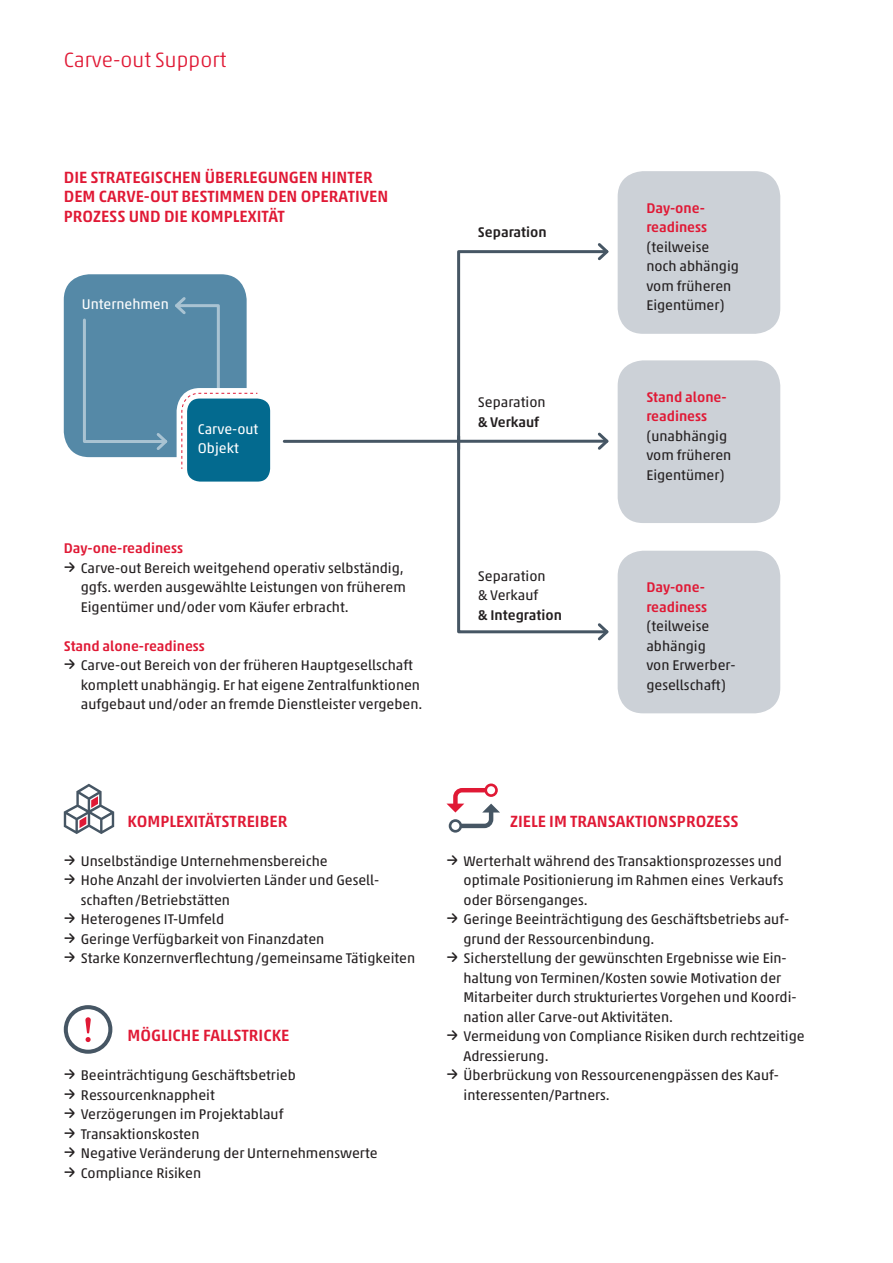
<style>
.page{position:relative;width:893px;height:1263px;background:#fff}
.page>*{position:absolute;margin:0;border:0;box-sizing:border-box;transform-origin:0 0}
.Seitenüberschrift{font:300 21px "Akko Rounded Pro";color:#e01935}
.Headline_A_B_C{font:500 16.5px "Akko Pro";color:#e01935}
.Fließtext_Einzug{font:14.25px/19.5px "Akko Pro";color:#231f20}
.Fließtext{font:14.25px/19.5px "Akko Pro";color:#231f20}
.Fließtext-2{font:500 14.25px "Akko Pro";color:#e01935}
.Headline_a_b_c{font:500 14.25px "Akko Pro";color:#e01935}
.Fließtext-3{font:500 14.25px "Akko Pro";color:#231f20}
.Fließtext-4{font:14.25px "Akko Pro";color:#fff}
.s1{font-family:"Akko Rounded Pro";font-size:19.5px}
</style>
<div class="page">
<svg style="left:446px;top:783px;width:54px;height:50px"></svg>
<div style="left:487px;top:786px;width:8px;height:8px;background:#fff;border-radius:50%"></div>
<svg style="left:64px;top:1005px;width:48px;height:49px"></svg>
<svg style="left:64px;top:784px;width:50px;height:50px"></svg>
<div style="left:64px;top:274px;width:183px;height:183px;background:#5589a7;border-radius:26px"></div>
<div style="left:182px;top:393px;width:93px;height:94px;background:#036a8f;border-radius:18px"></div>
<div style="left:177px;top:388px;width:104px;height:104px;border:10px solid #fff;border-radius:18px"></div>
<svg style="left:81px;top:296px;width:177px;height:174px"></svg>
<div style="left:618px;top:171px;width:162px;height:163px;background:#ccd1d7;border-radius:26px"></div>
<div style="left:618px;top:360px;width:162px;height:163px;background:#ccd1d7;border-radius:26px"></div>
<div style="left:618px;top:551px;width:162px;height:162px;background:#ccd1d7;border-radius:26px"></div>
<hr style="left:284px;top:440px;width:323px;height:3px;background:#465664">
<svg style="left:456px;top:243px;width:153px;height:398px"></svg>
<p class="Seitenüberschrift" style="left:64px;top:47px;width:164px">Carve-out Support</p>
<p class="Headline_A_B_C" style="left:64px;top:167px;width:311px">DIE STRATEGISCHEN ÜBERLEGUNGEN HINTER</p>
<p class="Headline_A_B_C" style="left:64px;top:187px;width:326px">DEM CARVE-OUT BESTIMMEN DEN OPERATIVEN</p>
<p class="Headline_A_B_C" style="left:64px;top:206px;width:223px">PROZESS UND DIE KOMPLEXITÄT</p>
<p class="Fließtext-4" style="left:82px;top:296px;width:89px">Unternehmen</p>
<p class="Fließtext-4" style="left:198px;top:420px;width:62px">Carve-out</p>
<p class="Fließtext-4" style="left:198px;top:440px;width:42px">Objekt</p>
<p class="Headline_a_b_c" style="left:64px;top:540px;width:121px">Day-one-readiness</p>
<p class="Fließtext_Einzug" style="left:81px;top:558px;width:326px;text-indent:-17px"><span class="s1">→</span> Carve-out Bereich weitgehend operativ selbständig, ggfs. werden ausgewählte Leistungen von früherem<br>Eigentümer und/oder vom Käufer erbracht.</p>
<p class="Headline_a_b_c" style="left:64px;top:637px;width:143px">Stand alone-readiness</p>
<p class="Fließtext_Einzug" style="left:81px;top:656px;width:343px;text-indent:-17px"><span class="s1">→</span> Carve-out Bereich von der früheren Hauptgesellschaft komplett unabhängig. Er hat eigene Zentralfunktionen aufgebaut und/oder an fremde Dienstleister vergeben.</p>
<p class="Fließtext-3" style="left:478px;top:223px;width:70px">Separation</p>
<p class="Fließtext" style="left:478px;top:392px;width:69px">Separation</p>
<p class="Fließtext-3" style="left:478px;top:413px;width:63px">&amp; Verkauf</p>
<p class="Fließtext" style="left:478px;top:566px;width:69px">Separation</p>
<p class="Fließtext" style="left:478px;top:585px;width:62px">&amp; Verkauf</p>
<p class="Fließtext-3" style="left:478px;top:606px;width:86px">&amp; Integration</p>
<p class="Fließtext-2" style="left:646px;top:199px;width:60px">Day-one-</p>
<p class="Fließtext-2" style="left:646px;top:219px;width:62px">readiness</p>
<p class="Fließtext" style="left:646px;top:237px;width:64px">(teilweise</p>
<p class="Fließtext" style="left:646px;top:256px;width:94px">noch abhängig</p>
<p class="Fließtext" style="left:646px;top:276px;width:86px">vom früheren<br>Eigentümer)</p>
<p class="Fließtext-2" style="left:646px;top:388px;width:82px">Stand alone-</p>
<p class="Fließtext-2" style="left:646px;top:408px;width:62px">readiness</p>
<p class="Fließtext" style="left:646px;top:426px;width:82px">(unabhängig</p>
<p class="Fließtext" style="left:646px;top:446px;width:86px">vom früheren<br>Eigentümer)</p>
<p class="Fließtext-2" style="left:646px;top:579px;width:60px">Day-one-</p>
<p class="Fließtext-2" style="left:646px;top:598px;width:62px">readiness</p>
<p class="Fließtext" style="left:646px;top:616px;width:64px">(teilweise</p>
<p class="Fließtext" style="left:646px;top:636px;width:61px">abhängig</p>
<p class="Fließtext" style="left:646px;top:655px;width:89px">von Erwerber&shy;gesellschaft)</p>
<p class="Headline_A_B_C" style="left:128px;top:811px;width:161px">KOMPLEXITÄTSTREIBER</p>
<p class="Fließtext_Einzug" style="left:64px;top:851px;width:265px"><span class="s1">→</span> Unselbständige Unternehmensbereiche</p>
<p class="Fließtext_Einzug" style="left:81px;top:870px;width:299px;text-indent:-17px"><span class="s1">→</span> Hohe Anzahl der involvierten Länder und Gesell&shy;schaften/Betriebstätten</p>
<p class="Fließtext_Einzug" style="left:64px;top:909px;width:162px"><span class="s1">→</span> Heterogenes IT-Umfeld</p>
<p class="Fließtext_Einzug" style="left:64px;top:929px;width:262px"><span class="s1">→</span> Geringe Verfügbarkeit von Finanzdaten</p>
<p class="Fließtext_Einzug" style="left:64px;top:948px;width:353px"><span class="s1">→</span> Starke Konzernverflechtung/gemeinsame Tätigkeiten</p>
<p class="Headline_A_B_C" style="left:128px;top:1025px;width:163px">MÖGLICHE FALLSTRICKE</p>
<p class="Fließtext_Einzug" style="left:64px;top:1065px;width:234px"><span class="s1">→</span> Beeinträchtigung Geschäftsbetrieb</p>
<p class="Fließtext_Einzug" style="left:64px;top:1085px;width:153px"><span class="s1">→</span> Ressourcenknappheit</p>
<p class="Fließtext_Einzug" style="left:64px;top:1104px;width:221px"><span class="s1">→</span> Verzögerungen im Projektablauf</p>
<p class="Fließtext_Einzug" style="left:64px;top:1124px;width:137px"><span class="s1">→</span> Transaktionskosten</p>
<p class="Fließtext_Einzug" style="left:64px;top:1143px;width:316px"><span class="s1">→</span> Negative Veränderung der Unternehmenswerte</p>
<p class="Fließtext_Einzug" style="left:64px;top:1163px;width:139px"><span class="s1">→</span> Compliance Risiken</p>
<p class="Headline_A_B_C" style="left:510px;top:811px;width:230px">ZIELE IM TRANSAKTIONSPROZESS</p>
<p class="Fließtext_Einzug" style="left:463px;top:851px;width:321px;text-align:justify;text-indent:-17px"><span class="s1">→</span> Werterhalt während des Transaktionsprozesses und optimale Positionierung im Rahmen eines Verkaufs oder Börsenganges.</p>
<p class="Fließtext_Einzug" style="left:463px;top:909px;width:327px;text-indent:-17px"><span class="s1">→</span> Geringe Beeinträchtigung des Geschäftsbetriebs auf&shy;grund der Ressourcenbindung.</p>
<p class="Fließtext_Einzug" style="left:463px;top:948px;width:335px;text-indent:-17px"><span class="s1">→</span> Sicherstellung der gewünschten Ergebnisse wie Ein&shy;haltung von Terminen/Kosten sowie Motivation der Mitarbeiter durch strukturiertes Vorgehen und Koordi&shy;nation aller Carve-out Aktivitäten.</p>
<p class="Fließtext_Einzug" style="left:463px;top:1026px;width:343px;text-indent:-17px"><span class="s1">→</span> Vermeidung von Compliance Risiken durch rechtzeitige<br>Adressierung.</p>
<p class="Fließtext_Einzug" style="left:463px;top:1065px;width:315px;text-indent:-17px"><span class="s1">→</span> Überbrückung von Ressourcenengpässen des Kauf&shy;interessenten/Partners.</p>
</div>
